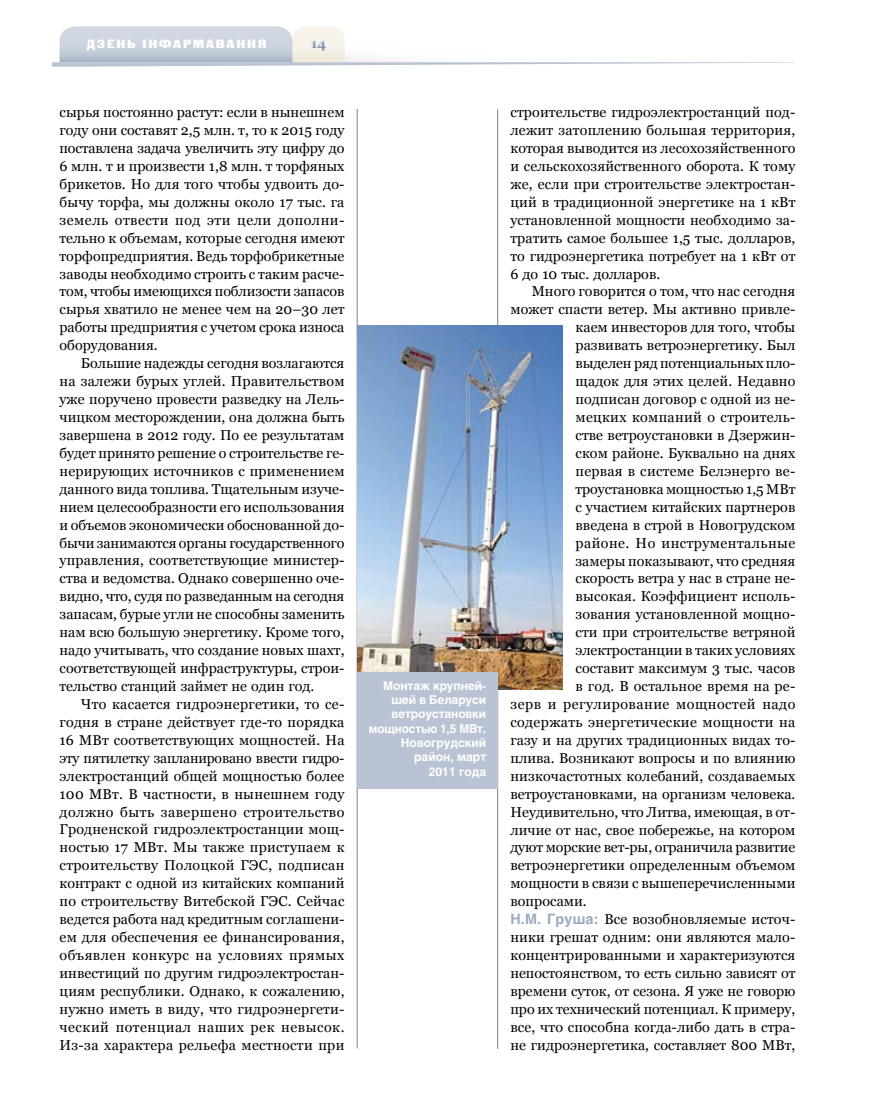
<style>
.page{position:relative;width:872px;height:1106px;background:#fff}
.page>*{position:absolute;margin:0;border:0;box-sizing:border-box;transform-origin:0 0}
.t1{font:14.25px/18px "Georgia";letter-spacing:.005em;color:#000;text-align:justify}
.t2{font:14.25px "Georgia";letter-spacing:.025em;color:#000}
.t3{font:14.25px "Georgia";letter-spacing:.035em;color:#000}
.t4{font:14.25px "Georgia";letter-spacing:.03em;color:#000}
.t5{font:700 13.5px "Georgia";color:#8095af}
.t6{font:700 12px/14.4px "Helios";letter-spacing:-.01em;color:#fff;text-align:right}
.t7{font:12px "Black Grotesk C";letter-spacing:.15em;color:#fff}
.s1{font-family:"Helios";font-weight:700;color:#9baac0}
</style>
<div class="page">
<hr style="left:357px;top:109px;width:1px;height:939px;background:#818084">
<hr style="left:497px;top:109px;width:1px;height:939px;background:#818084">
<svg style="left:52px;top:26px;width:743px;height:41px"></svg>
<img style="left:357px;top:325px;width:206px;height:364px">
<div style="left:357px;top:672px;width:140px;height:116px;background:#b9c3d3"></div>
<p class="t7" style="left:87px;top:36px;width:181px">дзень інфармавання</p>
<p class="t5" style="left:311px;top:35px;width:17px">14</p>
<p class="t1" style="left:60px;top:103px;width:286px">сырья постоянно растут: если в нынешнем году они составят 2,5 млн. т, то к 2015 году поставлена задача увеличить эту цифру до 6 млн. т и произвести 1,8 млн. т торфяных брикетов. Но для того чтобы удвоить до&shy;бычу торфа, мы должны около 17 тыс. га земель отвести под эти цели дополни&shy;тельно к объемам, которые сегодня имеют торфопредприятия. Ведь торфобрикетные заводы необходимо строить с таким расче&shy;том, чтобы имеющихся поблизости запасов сырья хватило не менее чем на 20–30 лет работы предприятия с учетом срока износа оборудования.</p>
<p class="t1" style="left:60px;top:354px;width:286px;text-indent:21px">Большие надежды сегодня возлагаются на залежи бурых углей. Правительством уже поручено провести разведку на Лель&shy;чицком месторождении, она должна быть завершена в 2012 году. По ее результатам будет принято решение о строительстве ге&shy;нерирующих источников с применением данного вида топлива. Тщательным изуче&shy;нием целесообразности его использования и объемов экономически обоснованной до&shy;бычи занимаются органы государственного управления, соответствующие министер&shy;ства и ведомства. Однако совершенно оче&shy;видно, что, судя по разведанным на сегодня запасам, бурые угли не способны заменить нам всю большую энергетику. Кроме того, надо учитывать, что создание новых шахт, соответствующей инфраструктуры, строи&shy;тельство станций займет не один год.</p>
<p class="t1" style="left:60px;top:695px;width:286px;text-indent:21px">Что касается гидроэнергетики, то се&shy;годня в стране действует где-то порядка 16 МВт соответствующих мощностей. На эту пятилетку запланировано ввести гидро&shy;электростанций общей мощностью более 100 МВт. В частности, в нынешнем году должно быть завершено строительство Гродненской гидроэлектростанции мощ&shy;ностью 17 МВт. Мы также приступаем к строительству Полоцкой ГЭС, подписан контракт с одной из китайских компаний по строительству Витебской ГЭС. Сейчас ведется работа над кредитным соглашени&shy;ем для обеспечения ее финансирования, объявлен конкурс на условиях прямых инвестиций по другим гидроэлектростан&shy;циям республики. Однако, к сожалению, нужно иметь в виду, что гидроэнергети&shy;ческий потенциал наших рек невысок.<br>Из-за характера рельефа местности при</p>
<p class="t6" style="left:369px;top:678px;width:119px">Монтаж крупней&shy;шей в Беларуси ветроустановки мощностью 1,5 МВт.<br>Новогрудский район, март<br>2011 года</p>
<p class="t1" style="left:510px;top:103px;width:286px">строительстве гидроэлектростанций под&shy;лежит затоплению большая территория, которая выводится из лесохозяйственного и сельскохозяйственного оборота. К тому же, если при строительстве электростан&shy;ций в традиционной энергетике на 1 кВт установленной мощности необходимо за&shy;тратить самое большее 1,5 тыс. долларов, то гидроэнергетика потребует на 1 кВт от 6 до 10 тыс. долларов.</p>
<p class="t1" style="left:532px;top:282px;width:265px">Много говорится о том, что нас сегодня</p>
<p class="t1" style="left:510px;top:300px;width:286px">может спасти ветер. Мы активно привле-</p>
<p class="t1" style="left:575px;top:318px;width:221px">каем инвесторов для того, чтобы</p>
<p class="t1" style="left:575px;top:336px;width:221px">развивать ветроэнергетику. Был</p>
<p class="t1" style="left:575px;top:354px;width:221px">выделен ряд потенциальных пло-</p>
<p class="t1" style="left:575px;top:372px;width:221px">щадок для этих целей. Недавно</p>
<p class="t1" style="left:575px;top:390px;width:221px">подписан договор с одной из не-</p>
<p class="t1" style="left:575px;top:408px;width:221px">мецких компаний о строитель-</p>
<p class="t1" style="left:575px;top:426px;width:221px">стве ветроустановки в Дзержин-</p>
<p class="t1" style="left:575px;top:444px;width:221px">ском районе. Буквально на днях</p>
<p class="t1" style="left:575px;top:462px;width:221px">первая в системе Белэнерго ве-</p>
<p class="t1" style="left:575px;top:480px;width:221px">троустановка мощностью 1,5 МВт</p>
<p class="t1" style="left:575px;top:498px;width:221px">с участием китайских партнеров</p>
<p class="t1" style="left:575px;top:515px;width:221px">введена в строй в Новогрудском</p>
<p class="t4" style="left:575px;top:534px;width:221px">районе. Но инструментальные</p>
<p class="t1" style="left:575px;top:551px;width:221px">замеры показывают, что средняя</p>
<p class="t1" style="left:575px;top:569px;width:221px">скорость ветра у нас в стране не-</p>
<p class="t1" style="left:575px;top:587px;width:221px">высокая. Коэффициент исполь-</p>
<p class="t1" style="left:575px;top:605px;width:221px">зования установленной мощно-</p>
<p class="t1" style="left:575px;top:623px;width:221px">сти при строительстве ветряной</p>
<p class="t1" style="left:575px;top:641px;width:221px">электростанции в таких условиях</p>
<p class="t1" style="left:575px;top:659px;width:221px">составит максимум 3 тыс. часов</p>
<p class="t1" style="left:575px;top:677px;width:221px">в год. В остальное время на ре-</p>
<p class="t3" style="left:510px;top:696px;width:286px">зерв и регулирование мощностей надо</p>
<p class="t2" style="left:510px;top:714px;width:286px">содержать энергетические мощности на</p>
<p class="t1" style="left:510px;top:731px;width:286px">газу и на других традиционных видах то-</p>
<p class="t1" style="left:510px;top:748px;width:286px">плива. Возникают вопросы и по влиянию</p>
<p class="t1" style="left:510px;top:766px;width:286px">низкочастотных колебаний, создаваемых</p>
<p class="t1" style="left:510px;top:784px;width:286px">ветроустановками, на организм человека.</p>
<p class="t1" style="left:510px;top:802px;width:286px">Неудивительно, что Литва, имеющая, в от-</p>
<p class="t1" style="left:510px;top:820px;width:286px">личие от нас, свое побережье, на котором</p>
<p class="t1" style="left:510px;top:838px;width:286px">дуют морские вет-ры, ограничила развитие</p>
<p class="t1" style="left:510px;top:856px;width:286px">ветроэнергетики определенным объемом</p>
<p class="t1" style="left:510px;top:874px;width:286px">мощности в связи с вышеперечисленными</p>
<p class="t1" style="left:510px;top:892px;width:78px">вопросами.</p>
<p class="t1" style="left:510px;top:910px;width:286px"><span class="s1">Н.М. Груша:</span> Все возобновляемые источ-</p>
<p class="t1" style="left:510px;top:928px;width:286px">ники грешат одним: они являются мало-</p>
<p class="t1" style="left:510px;top:946px;width:286px">концентрированными и характеризуются</p>
<p class="t1" style="left:510px;top:964px;width:286px">непостоянством, то есть сильно зависят от</p>
<p class="t1" style="left:510px;top:982px;width:286px">времени суток, от сезона. Я уже не говорю</p>
<p class="t1" style="left:510px;top:999px;width:286px">про их технический потенциал. К примеру,</p>
<p class="t1" style="left:510px;top:1017px;width:286px">все, что способна когда-либо дать в стра-</p>
<p class="t1" style="left:510px;top:1035px;width:286px">не гидроэнергетика, составляет 800 МВт,</p>
</div>
